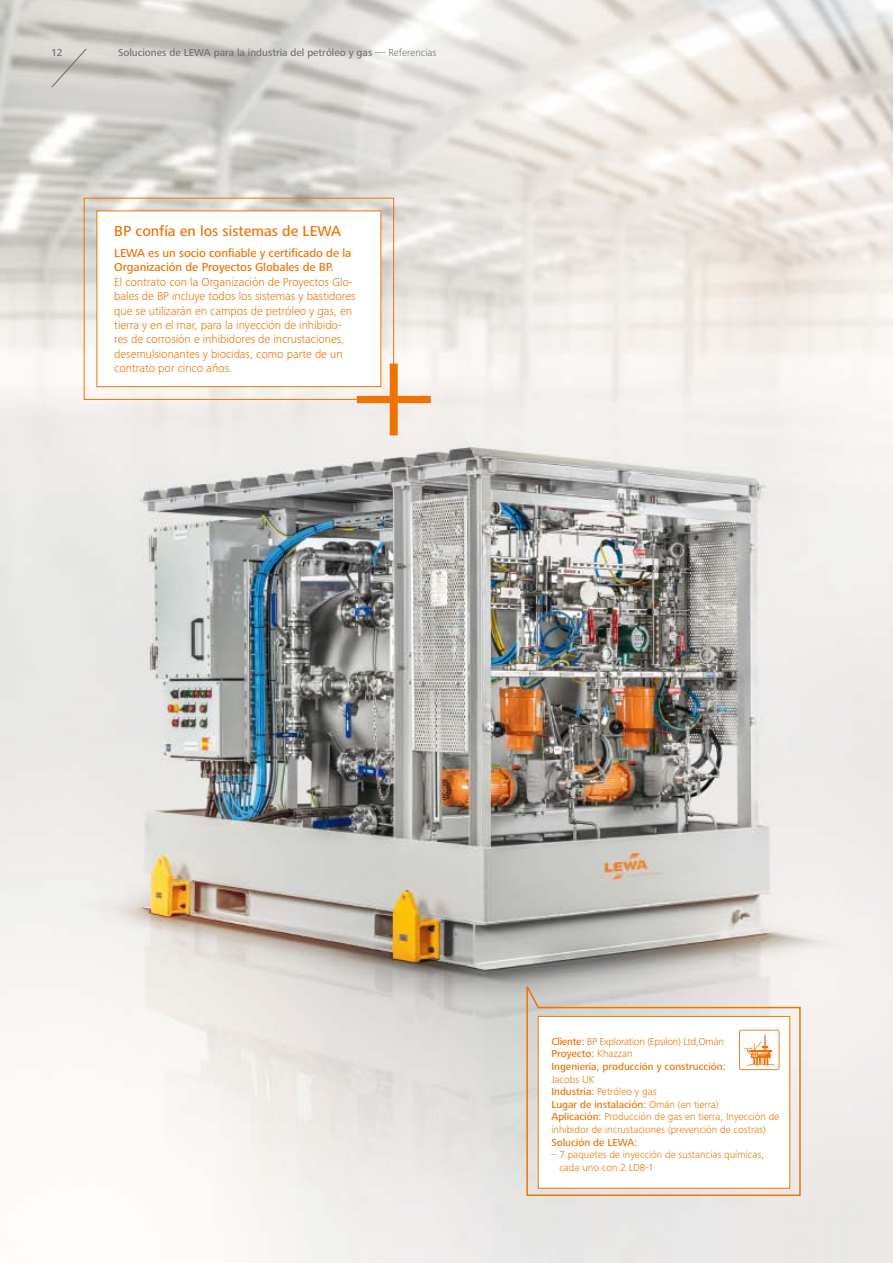
<style>
.page{position:relative;width:893px;height:1263px;background:#fff}
.page>*{position:absolute;margin:0;border:0;box-sizing:border-box;transform-origin:0 0}
.t1{font:500 15px "Frutiger Next LTW1 G";color:#ec7405}
.t2{font:300 12px/14.4px "Frutiger Next LTW1 G";letter-spacing:-.005em;color:#ec7405}
.t3{font:500 12px/14.4px "Frutiger Next LTW1 G";letter-spacing:-.005em;color:#ec7405}
.t4{font:300 10.5px/12.6px "Frutiger Next LTW1 G";color:#ec7405}
.t5{font:500 10.5px/12.6px "Frutiger Next LTW1 G";color:#ec7405}
.t6{font:500 10.5px "Frutiger Next LTW1 G";color:#707172}
.s1{font-weight:300}
.s2{font-weight:500}
</style>
<div class="page">
<img style="left:0;top:0;width:893px;height:1263px">
<div style="left:84px;top:198px;width:310px;height:202px;border:1px solid #ec7405"></div>
<svg style="left:357px;top:364px;width:74px;height:71px"></svg>
<div style="left:97px;top:211px;width:284px;height:176px;background:#fff"></div>
<div style="left:97px;top:211px;width:284px;height:176px;border:1px solid #ec7405"></div>
<svg style="left:49px;top:47px;width:40px;height:42px"></svg>
<svg style="left:526px;top:981px;width:275px;height:216px"></svg>
<svg style="left:739px;top:1030px;width:40px;height:40px"></svg>
<p class="t6" style="left:51px;top:47px;width:13px">12</p>
<p class="t6" style="left:118px;top:47px;width:320px">Soluciones de LEWA para la industria del petróleo y gas <span class="s1">— Referencias</span></p>
<p class="t1" style="left:114px;top:223px;width:228px">BP confía en los sistemas de LEWA</p>
<p class="t3" style="left:114px;top:246px;width:239px">LEWA es un socio confiable y certificado de la<br>Organización de Proyectos Globales de BP.</p>
<p class="t2" style="left:114px;top:275px;width:243px">El contrato con la Organización de Proyectos Glo&shy;bales de BP incluye todos los sistemas y bastidores que se utilizarán en campos de petróleo y gas, en tierra y en el mar, para la inyección de inhibido&shy;res de corrosión e inhibidores de incrustaciones, desemulsionantes y biocidas, como parte de un contrato por cinco años.</p>
<p class="t5" style="left:551px;top:1035px;width:176px">Cliente: <span class="s1">BP Exploration (Epsilon) Ltd,Omán<br></span>Proyecto: <span class="s1">Khazzan<br></span>Ingeniería, producción y construcción:</p>
<p class="t4" style="left:551px;top:1073px;width:229px">Jacobs UK<br><span class="s2">Industria:</span> Petróleo y gas<br><span class="s2">Lugar de instalación:</span> Omán (en tierra)<br><span class="s2">Aplicación:</span> Producción de gas en tierra, Inyección de inhibidor de incrustaciones (prevención de costras)</p>
<p class="t5" style="left:551px;top:1136px;width:88px">Solución de LEWA:</p>
<p class="t4" style="left:559px;top:1148px;width:206px;text-indent:-8px">– 7 paquetes de inyección de sustancias químicas, cada uno con 2 LDB-1</p>
</div>
